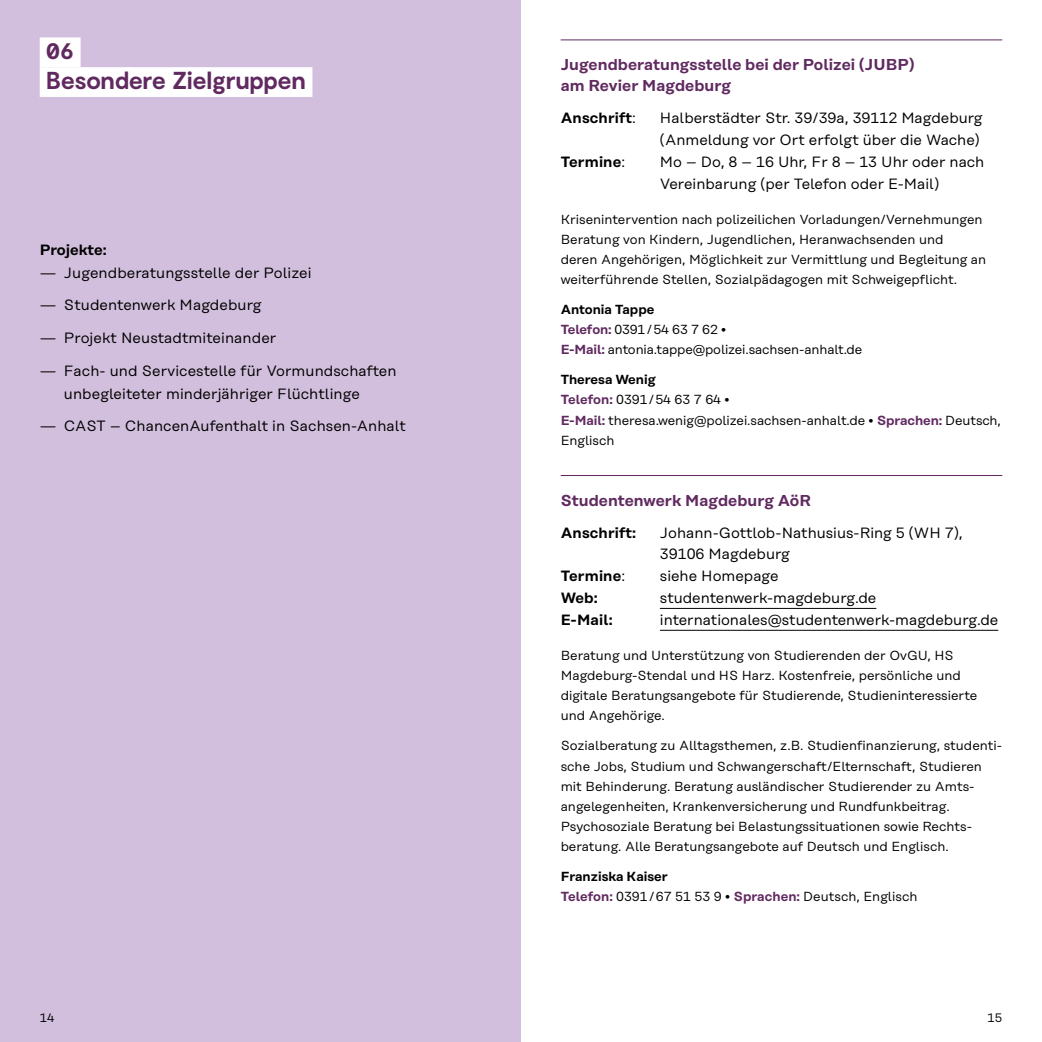
<style>
.page{position:relative;width:1042px;height:1042px;background:#fff}
.page>*{position:absolute;margin:0;border:0;box-sizing:border-box;transform-origin:0 0}
.t1{font:700 24.5px/29.8px "Moderat";letter-spacing:-.005em;color:#602a60}
.t2{font:600 15.75px/21px "Rational Text";letter-spacing:.005em;color:#602a60}
.t3{font:14.88px/21.9px "Rational Text";color:#000}
.t4{font:600 14.88px "Rational Text";letter-spacing:.01em;color:#000}
.t5{font:13.12px/20.1px "Rational Text";color:#000}
.t6{font:12.25px "Rational Text";color:#000}
.s1{font-weight:400}
.s2{font-weight:600}
.s3{font-weight:600;color:#602a60}
</style>
<div class="page">
<div style="left:0;top:0;width:521px;height:1042px;background:#d2bfdd"></div>
<div style="left:40px;top:37px;width:41px;height:30px;background:#fff"></div>
<div style="left:40px;top:67px;width:272px;height:30px;background:#fff"></div>
<hr style="left:561px;top:39px;width:441px;height:1px;background:#602a60">
<hr style="left:561px;top:475px;width:441px;height:1px;background:#602a60">
<hr style="left:660px;top:608px;width:216px;height:1px;background:#000">
<hr style="left:660px;top:630px;width:338px;height:1px;background:#000">
<h1 class="t1" style="left:46px;top:37px;width:261px">06<br>Besondere Zielgruppen</h1>
<p class="t4" style="left:40px;top:241px;width:68px">Projekte:</p>
<p class="t3" style="left:40px;top:262px;width:273px">— Jugendberatungsstelle der Polizei</p>
<p class="t3" style="left:40px;top:294px;width:223px">— Studentenwerk Magdeburg</p>
<p class="t3" style="left:40px;top:327px;width:238px">— Projekt Neustadtmiteinander</p>
<p class="t3" style="left:64px;top:359px;width:334px;line-height:22.8px;text-indent:-24px">— Fach- und Servicestelle für Vormundschaften unbegleiteter minderjähriger Flüchtlinge</p>
<p class="t3" style="left:40px;top:415px;width:368px">— CAST – ChancenAufenthalt in Sachsen-Anhalt</p>
<p class="t2" style="left:561px;top:54px;width:355px">Jugendberatungsstelle bei der Polizei (JUBP) am Revier Magdeburg</p>
<p class="t4" style="left:561px;top:109px;width:77px">Anschrift<span class="s1">:</span></p>
<p class="t3" style="left:660px;top:107px;width:324px">Halberstädter Str. 39/39a, 39112 Magdeburg (Anmeldung vor Ort erfolgt über die Wache)</p>
<p class="t4" style="left:561px;top:153px;width:66px">Termine<span class="s1">:</span></p>
<p class="t3" style="left:660px;top:151px;width:326px">Mo – Do, 8 – 16 Uhr, Fr 8 – 13 Uhr oder nach<br>Vereinbarung (per Telefon oder E-Mail)</p>
<p class="t5" style="left:561px;top:209px;width:427px">Krisenintervention nach polizeilichen Vorladungen/Vernehmungen Beratung von Kindern, Jugendlichen, Heranwachsenden und<br>deren Angehörigen, Möglichkeit zur Vermittlung und Begleitung an weiterführende Stellen, Sozialpädagogen mit Schweigepflicht.</p>
<p class="t5" style="left:561px;top:299px;width:303px"><span class="s2">Antonia Tappe<br></span><span class="s3">Telefon:</span> 0391 / 54 63 7 62 •<br><span class="s3">E-Mail:</span> antonia.tappe@polizei.sachsen-anhalt.de</p>
<p class="t5" style="left:561px;top:370px;width:442px"><span class="s2">Theresa Wenig<br></span><span class="s3">Telefon:</span> 0391 / 54 63 7 64 •<br><span class="s3">E-Mail:</span> theresa.wenig@polizei.sachsen-anhalt.de • <span class="s3">Sprachen:</span> Deutsch,<br>Englisch</p>
<p class="t2" style="left:561px;top:489px;width:252px">Studentenwerk Magdeburg AöR</p>
<p class="t4" style="left:561px;top:523px;width:77px">Anschrift:</p>
<p class="t3" style="left:660px;top:521px;width:304px">Johann-Gottlob-Nathusius-Ring 5 (WH 7),<br>39106 Magdeburg</p>
<p class="t4" style="left:561px;top:567px;width:66px">Termine<span class="s1">:</span></p>
<p class="t3" style="left:660px;top:565px;width:120px">siehe Homepage</p>
<p class="t4" style="left:561px;top:589px;width:39px">Web:</p>
<p class="t3" style="left:660px;top:587px;width:218px">studentenwerk-magdeburg.de</p>
<p class="t4" style="left:561px;top:611px;width:54px">E-Mail:</p>
<p class="t3" style="left:660px;top:609px;width:340px">internationales@studentenwerk-magdeburg.de</p>
<p class="t5" style="left:561px;top:645px;width:418px">Beratung und Unterstützung von Studierenden der OvGU, HS Magdeburg-Stendal und HS Harz. Kostenfreie, persönliche und digitale Beratungsangebote für Studierende, Studieninteressierte und Angehörige.</p>
<p class="t5" style="left:561px;top:736px;width:443px">Sozialberatung zu Alltagsthemen, z.B. Studienfinanzierung, studenti&shy;sche Jobs, Studium und Schwangerschaft/Elternschaft, Studieren mit Behinderung. Beratung ausländischer Studierender zu Amts&shy;angelegenheiten, Krankenversicherung und Rundfunkbeitrag.<br>Psychosoziale Beratung bei Belastungssituationen sowie Rechts&shy;beratung. Alle Beratungsangebote auf Deutsch und Englisch.</p>
<p class="t5" style="left:561px;top:866px;width:358px"><span class="s2">Franziska Kaiser<br></span><span class="s3">Telefon:</span> 0391 / 67 51 53 9 • <span class="s3">Sprachen:</span> Deutsch, Englisch</p>
<p class="t6" style="left:40px;top:1011px;width:16px">14</p>
<p class="t6" style="left:987px;top:1011px;width:16px">15</p>
</div>
